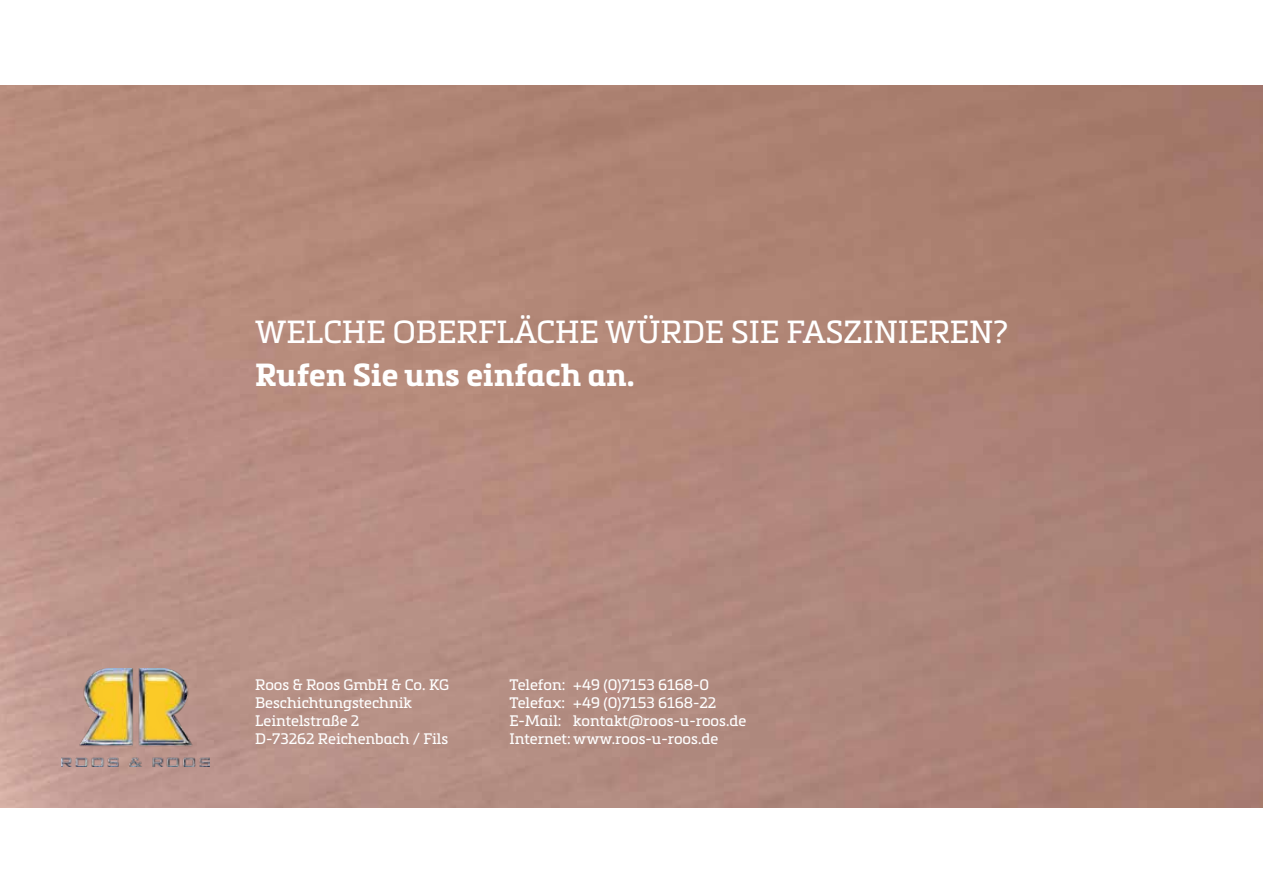
<style>
.page{position:relative;width:1263px;height:893px;background:#fff}
.page>*{position:absolute;margin:0;border:0;box-sizing:border-box;transform-origin:0 0}
.t1{font:31.5px "Metronic Slab Pro";color:#fff}
.t2{font:700 31.5px "Metronic Slab Pro";color:#fff}
.t3{font:15px/18px "Metronic Slab Pro";color:#fff}
</style>
<div class="page">
<img style="left:0;top:85px;width:1263px;height:723px">
<img style="left:62px;top:669px;width:148px;height:98px">
<h1 class="t1" style="left:255px;top:309px;width:754px">WELCHE OBERFLÄCHE WÜRDE SIE FASZINIEREN?</h1>
<h1 class="t2" style="left:255px;top:355px;width:381px">Rufen Sie uns einfach an.</h1>
<p class="t3" style="left:255px;top:675px;width:195px">Roos &amp; Roos GmbH &amp; Co. KG<br>Beschichtungstechnik<br>Leintelstraße 2<br>D-73262 Reichenbach / Fils</p>
<p class="t3" style="left:509px;top:675px;width:238px">Telefon: +49 (0)7153 6168-0<br>Telefax: +49 (0)7153 6168-22<br>E-Mail: kontakt@roos-u-roos.de<br>Internet: www.roos-u-roos.de</p>
</div>
